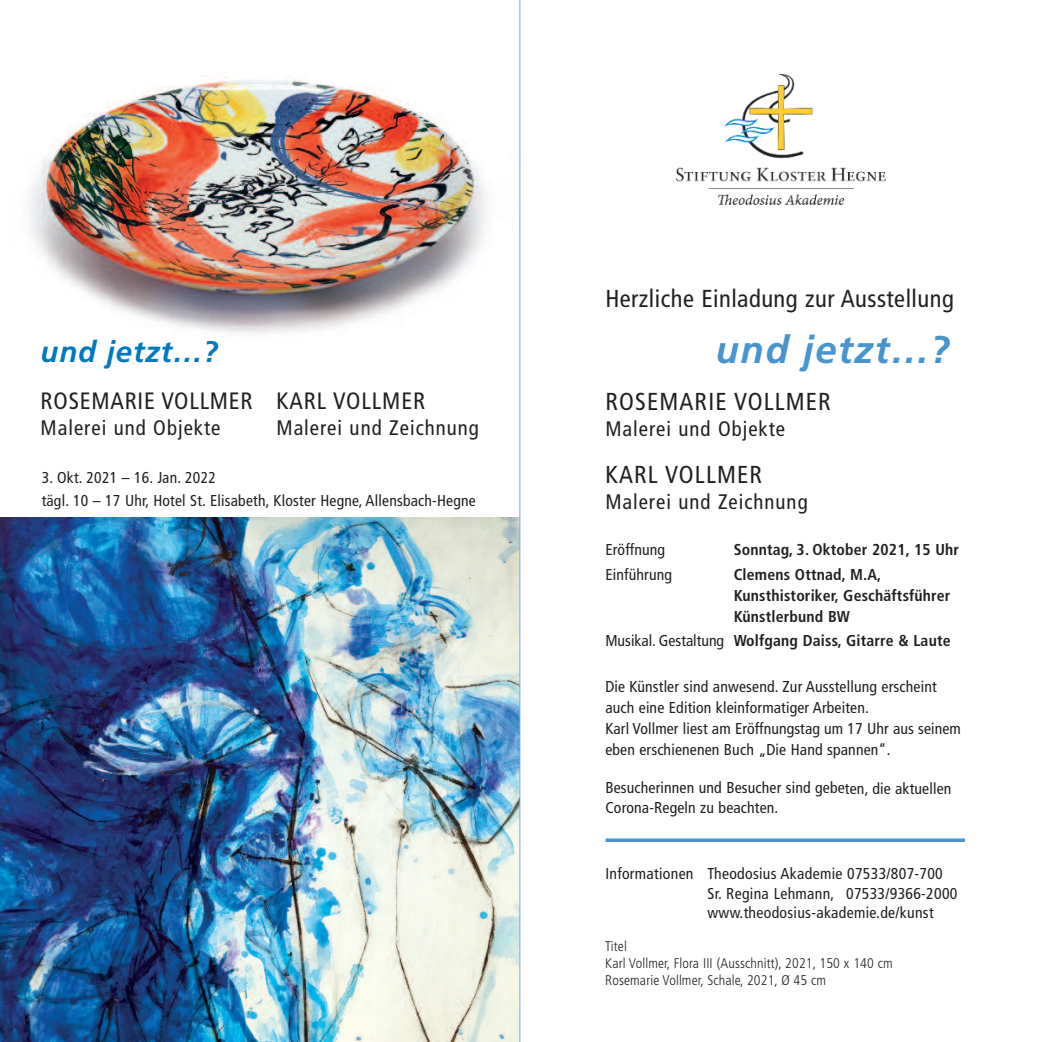
<style>
.page{position:relative;width:1042px;height:1042px;background:#fff}
.page>*{position:absolute;margin:0;border:0;box-sizing:border-box;transform-origin:0 0}
.t1{font:italic 700 38.5px "Frutiger LT Std";letter-spacing:.04em;color:#4794cf}
.t2{font:italic 700 29.75px "Frutiger LT Std";letter-spacing:.03em;color:#0079c0}
.t3{font:condensed 24.5px "Frutiger LT Std";letter-spacing:.02em;color:#231f20}
.t4{font:condensed 24.5px "Frutiger LT Std";letter-spacing:.05em;color:#231f20}
.t5{font:condensed 23.62px "Frutiger LT Std";letter-spacing:.035em;color:#231f20}
.t6{font:condensed 21px "Frutiger LT Std";letter-spacing:.05em;color:#231f20}
.t7{font:condensed 15.75px/21px "Frutiger LT Std";letter-spacing:.01em;color:#231f20}
.t8{font:700 condensed 15.75px/21px "Frutiger LT Std";letter-spacing:.01em;color:#231f20}
.t9{font:300 condensed 14px/16.8px "Frutiger LT Std";letter-spacing:.01em;color:#231f20}
.s1{font-weight:400}
</style>
<div class="page">
<svg style="left:605px;top:838px;width:360px;height:4px"></svg>
<img style="left:677px;top:74px;width:209px;height:131px">
<img style="left:29px;top:58px;width:492px;height:320px">
<img style="left:0;top:518px;width:519px;height:524px">
<hr style="left:519px;top:0;width:1px;height:1042px;background:#7cabda">
<h2 class="t2" style="left:41px;top:339px;width:179px">und jetzt…?</h2>
<h3 class="t5" style="left:41px;top:391px;width:386px">ROSEMARIE VOLLMER KARL VOLLMER</h3>
<h3 class="t6" style="left:41px;top:419px;width:181px">Malerei und Objekte</h3>
<h3 class="t6" style="left:276px;top:419px;width:204px">Malerei und Zeichnung</h3>
<p class="t7" style="left:42px;top:467px;width:436px;line-height:22.8px">3. Okt. 2021 – 16. Jan. 2022<br>tägl. 10 – 17 Uhr, Hotel St. Elisabeth, Kloster Hegne, Allensbach-Hegne</p>
<h3 class="t3" style="left:605px;top:288px;width:350px">Herzliche Einladung zur Ausstellung</h3>
<h1 class="t1" style="left:716px;top:334px;width:236px">und jetzt…?</h1>
<h3 class="t4" style="left:605px;top:391px;width:227px">ROSEMARIE VOLLMER</h3>
<h3 class="t6" style="left:605px;top:420px;width:181px">Malerei und Objekte</h3>
<h3 class="t4" style="left:605px;top:464px;width:158px">KARL VOLLMER</h3>
<h3 class="t6" style="left:605px;top:493px;width:204px">Malerei und Zeichnung</h3>
<p class="t7" style="left:605px;top:541px;width:61px">Eröffnung</p>
<p class="t8" style="left:734px;top:541px;width:227px">Sonntag, 3. Oktober 2021, 15 Uhr</p>
<p class="t7" style="left:605px;top:565px;width:68px">Einführung</p>
<p class="t8" style="left:734px;top:565px;width:218px">Clemens Ottnad, M.A,<br>Kunsthistoriker, Geschäftsführer<br>Künstlerbund BW</p>
<p class="t8" style="left:605px;top:632px;width:347px"><span class="s1">Musikal. Gestaltung</span> Wolfgang Daiss, Gitarre &amp; Laute</p>
<p class="t7" style="left:605px;top:677px;width:357px">Die Künstler sind anwesend. Zur Ausstellung erscheint auch eine Edition kleinformatiger Arbeiten.<br>Karl Vollmer liest am Eröffnungstag um 17 Uhr aus seinem eben erschienenen Buch „Die Hand spannen“.</p>
<p class="t7" style="left:605px;top:779px;width:348px;line-height:19.2px">Besucherinnen und Besucher sind gebeten, die aktuellen<br>Corona-Regeln zu beachten.</p>
<p class="t7" style="left:707px;top:865px;width:251px;line-height:19.2px;text-indent:-102px">Informationen Theodosius Akademie 07533/807-700<br>Sr. Regina Lehmann, 07533/9366-2000 www.theodosius-akademie.de/kunst</p>
<p class="t9" style="left:605px;top:939px;width:289px">Titel<br>Karl Vollmer, Flora III (Ausschnitt), 2021, 150 x 140 cm<br>Rosemarie Vollmer, Schale, 2021, Ø 45 cm</p>
</div>
